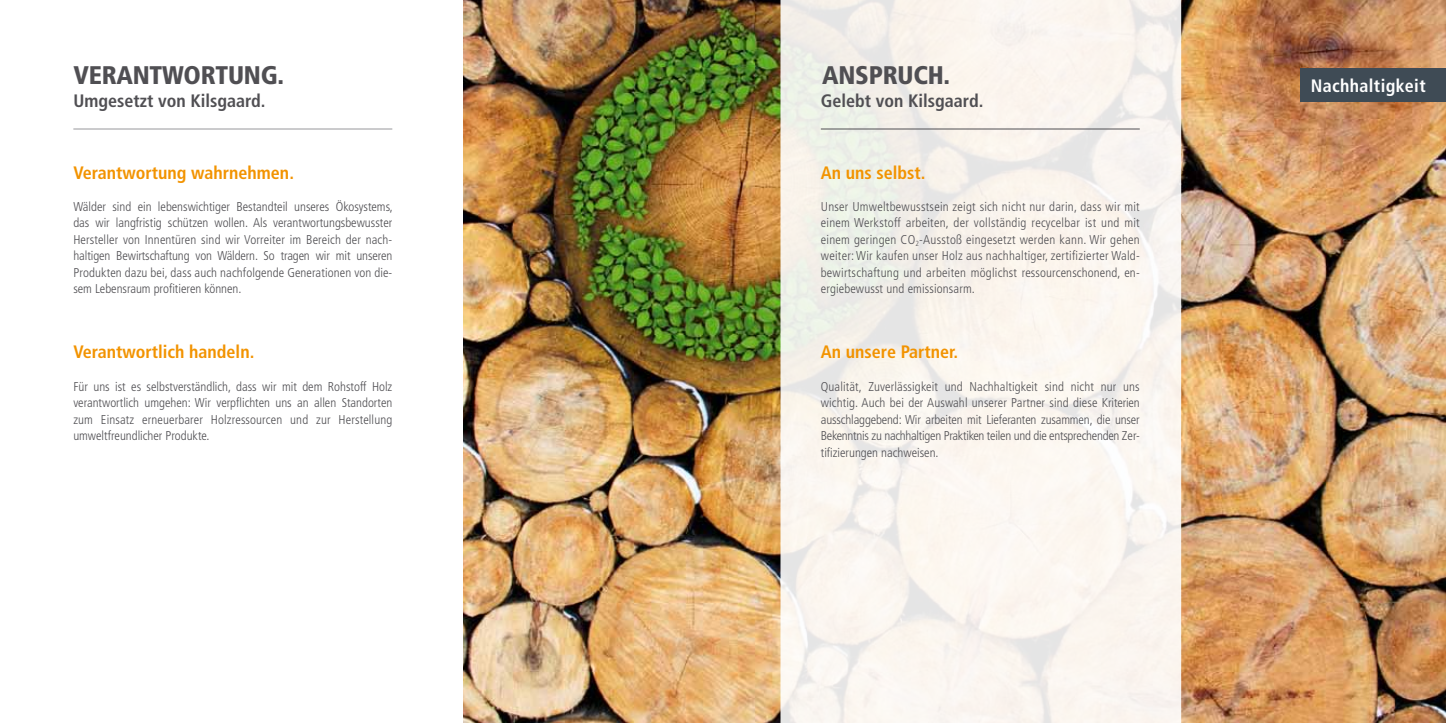
<style>
.page{position:relative;width:1446px;height:723px;background:#fff}
.page>*{position:absolute;margin:0;border:0;box-sizing:border-box;transform-origin:0 0}
.t1{font:900 condensed 25.5px "Frutiger LT Std";letter-spacing:-.01em;color:#504f53}
.t2{font:700 condensed 18px "Frutiger LT Std";color:#f29300}
.t3{font:700 condensed 18px "Frutiger LT Std";color:#504f53}
.t4{font:700 condensed 18px "Frutiger LT Std";letter-spacing:.02em;color:#fff}
.t5{font:300 condensed 12.75px/16.5px "Frutiger LT Std";color:#504f53;text-align:justify}
</style>
<div class="page">
<hr style="left:73px;top:129px;width:319px;height:1px;background:#98989c">
<img style="left:463px;top:0;width:983px;height:723px">
<svg style="left:780px;top:0;width:401px;height:723px;fill:#faf5ee"></svg>
<hr style="left:821px;top:129px;width:319px;height:1px;background:#504f53">
<div style="left:1300px;top:68px;width:146px;height:34px;background:#3f4b55"></div>
<h1 class="t1" style="left:73px;top:59px;width:212px">VERANTWORTUNG.</h1>
<h2 class="t3" style="left:73px;top:90px;width:194px">Umgesetzt von Kilsgaard.</h2>
<h1 class="t1" style="left:822px;top:59px;width:129px">ANSPRUCH.</h1>
<h2 class="t3" style="left:821px;top:90px;width:164px">Gelebt von Kilsgaard.</h2>
<h2 class="t4" style="left:1310px;top:75px;width:116px">Nachhaltigkeit</h2>
<h2 class="t2" style="left:73px;top:162px;width:222px">Verantwortung wahrnehmen.</h2>
<h2 class="t2" style="left:821px;top:162px;width:106px">An uns selbst.</h2>
<p class="t5" style="left:73px;top:198px;width:321px">Wälder sind ein lebenswichtiger Bestandteil unseres Ökosystems, das wir langfristig schützen wollen. Als verantwortungsbewusster Hersteller von Innentüren sind wir Vorreiter im Bereich der nach&shy;haltigen Bewirtschaftung von Wäldern. So tragen wir mit unseren Produkten dazu bei, dass auch nachfolgende Generationen von die&shy;sem Lebensraum profitieren können.</p>
<p class="t5" style="left:821px;top:198px;width:320px">Unser Umweltbewusstsein zeigt sich nicht nur darin, dass wir mit einem Werkstoff arbeiten, der vollständig recycelbar ist und mit einem geringen CO<sub>2</sub>-Ausstoß eingesetzt werden kann. Wir gehen weiter: Wir kaufen unser Holz aus nachhaltiger, zertifizierter Wald&shy;bewirtschaftung und arbeiten möglichst ressourcenschonend, en&shy;ergiebewusst und emissionsarm.</p>
<h2 class="t2" style="left:73px;top:341px;width:182px">Verantwortlich handeln.</h2>
<h2 class="t2" style="left:821px;top:341px;width:139px">An unsere Partner.</h2>
<p class="t5" style="left:73px;top:378px;width:320px">Für uns ist es selbstverständlich, dass wir mit dem Rohstoff Holz verantwortlich umgehen: Wir verpflichten uns an allen Standorten zum Einsatz erneuerbarer Holzressourcen und zur Herstellung umweltfreundlicher Produkte.</p>
<p class="t5" style="left:821px;top:378px;width:320px">Qualität, Zuverlässigkeit und Nachhaltigkeit sind nicht nur uns wichtig. Auch bei der Auswahl unserer Partner sind diese Kriterien ausschlaggebend: Wir arbeiten mit Lieferanten zusammen, die unser Bekenntnis zu nachhaltigen Praktiken teilen und die entsprechenden Zer&shy;tifizierungen nachweisen.</p>
</div>
